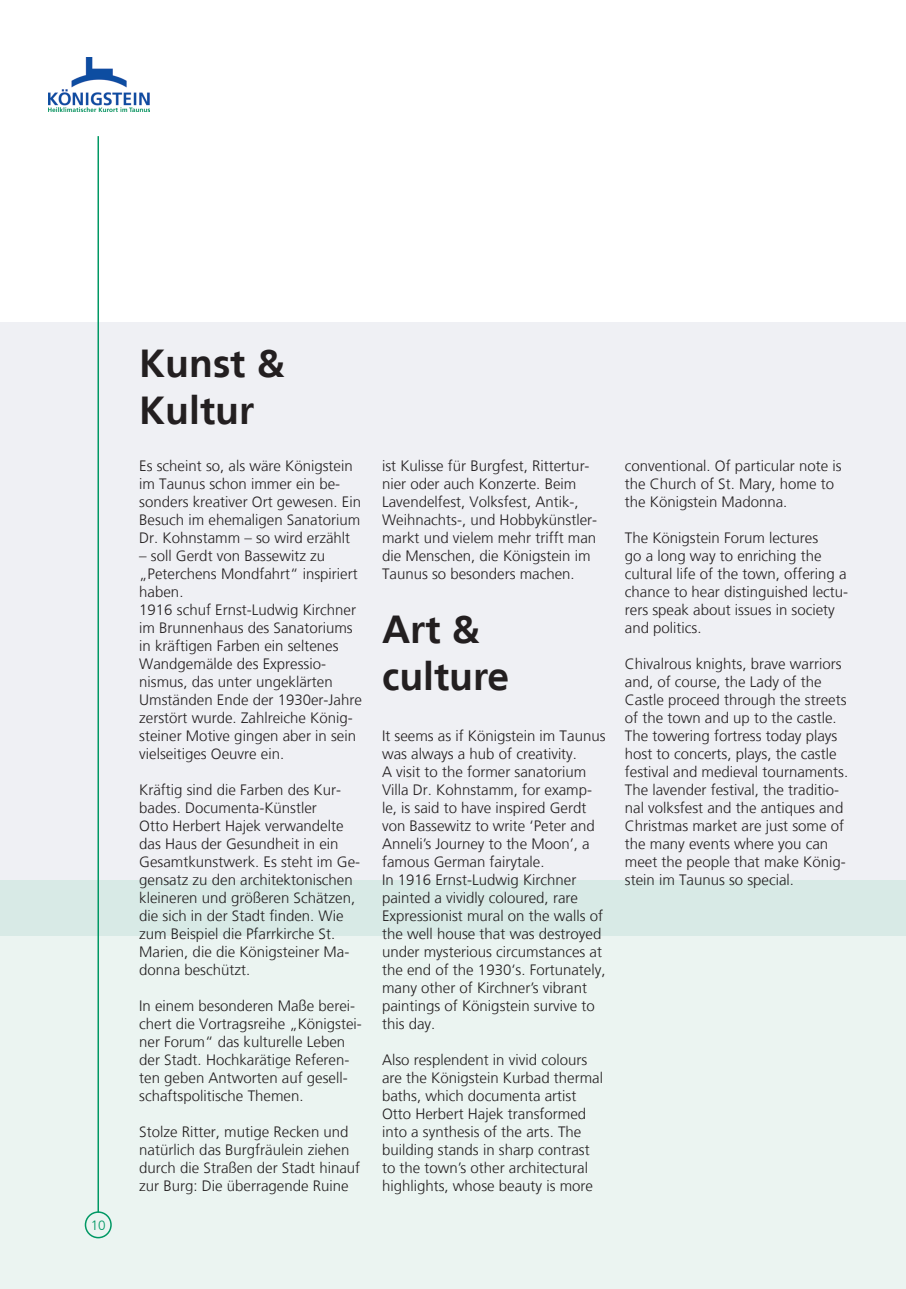
<style>
.page{position:relative;width:906px;height:1289px;background:#fff}
.page>*{position:absolute;margin:0;border:0;box-sizing:border-box;transform-origin:0 0}
.t1{font:700 39px/46.8px "Frutiger LT";color:#231f20}
.t2{font:300 15px/18px "Frutiger LT";color:#231f20}
.t3{font:300 13.5px "Frutiger LT";color:#009864}
</style>
<div class="page">
<div style="left:0;top:935px;width:906px;height:353px;background:#ebf4f1"></div>
<div style="left:0;top:879px;width:906px;height:56px;background:#d8eae6"></div>
<div style="left:0;top:322px;width:906px;height:557px;background:#eff0f4"></div>
<hr style="left:97px;top:136px;width:2px;height:1076px;background:#009864">
<div style="left:85px;top:1211px;width:27px;height:27px;border:2px solid #009864;border-radius:50%"></div>
<img style="left:48px;top:57px;width:102px;height:55px">
<p class="t3" style="left:91px;top:1217px;width:17px">10</p>
<h1 class="t1" style="left:139px;top:340px;width:147px">Kunst &amp;<br>Kultur</h1>
<p class="t2" style="left:139px;top:457px;width:223px">Es scheint so, als wäre Königstein im Taunus schon immer ein be&shy;sonders kreativer Ort gewesen. Ein<br>Besuch im ehemaligen Sanatorium<br>Dr. Kohnstamm – so wird erzählt</p>
<p class="t2" style="left:139px;top:547px;width:224px">– soll Gerdt von Bassewitz zu „Peterchens Mondfahrt“ inspiriert haben.<br>1916 schuf Ernst-Ludwig Kirchner im Brunnenhaus des Sanatoriums in kräftigen Farben ein seltenes<br>Wandgemälde des Expressio&shy;nismus, das unter ungeklärten<br>Umständen Ende der 1930er-Jahre zerstört wurde. Zahlreiche König&shy;steiner Motive gingen aber in sein vielseitiges Oeuvre ein.</p>
<p class="t2" style="left:139px;top:781px;width:222px">Kräftig sind die Farben des Kur&shy;bades. Documenta-Künstler<br>Otto Herbert Hajek verwandelte das Haus der Gesundheit in ein<br>Gesamtkunstwerk. Es steht im Ge&shy;gensatz zu den architektonischen kleineren und größeren Schätzen, die sich in der Stadt finden. Wie zum Beispiel die Pfarrkirche St.<br>Marien, die die Königsteiner Ma&shy;donna beschützt.</p>
<p class="t2" style="left:139px;top:997px;width:224px">In einem besonderen Maße berei&shy;chert die Vortragsreihe „Königstei&shy;ner Forum“ das kulturelle Leben der Stadt. Hochkarätige Referen&shy;ten geben Antworten auf gesell&shy;schaftspolitische Themen.</p>
<p class="t2" style="left:139px;top:1123px;width:222px">Stolze Ritter, mutige Recken und natürlich das Burgfräulein ziehen durch die Straßen der Stadt hinauf zur Burg: Die überragende Ruine</p>
<p class="t2" style="left:382px;top:457px;width:217px">ist Kulisse für Burgfest, Rittertur&shy;nier oder auch Konzerte. Beim<br>Lavendelfest, Volksfest, Antik-,<br>Weihnachts-, und Hobbykünstler&shy;markt und vielem mehr trifft man die Menschen, die Königstein im<br>Taunus so besonders machen.</p>
<h1 class="t1" style="left:382px;top:606px;width:129px">Art &amp; culture</h1>
<p class="t2" style="left:382px;top:727px;width:225px">It seems as if Königstein im Taunus was always a hub of creativity.<br>A visit to the former sanatorium<br>Villa Dr. Kohnstamm, for examp&shy;le, is said to have inspired Gerdt von Bassewitz to write ‘Peter and<br>Anneli’s Journey to the Moon’, a famous German fairytale.<br>In 1916 Ernst-Ludwig Kirchner painted a vividly coloured, rare<br>Expressionist mural on the walls of the well house that was destroyed under mysterious circumstances at the end of the 1930‘s. Fortunately, many other of Kirchner’s vibrant paintings of Königstein survive to this day.</p>
<p class="t2" style="left:382px;top:1051px;width:222px">Also resplendent in vivid colours are the Königstein Kurbad thermal baths, which documenta artist Otto Herbert Hajek transformed into a synthesis of the arts. The building stands in sharp contrast to the town’s other architectural highlights, whose beauty is more</p>
<p class="t2" style="left:625px;top:457px;width:218px">conventional. Of particular note is the Church of St. Mary, home to the Königstein Madonna.</p>
<p class="t2" style="left:625px;top:529px;width:225px">The Königstein Forum lectures<br>go a long way to enriching the cultural life of the town, offering a chance to hear distinguished lectu&shy;rers speak about issues in society and politics.</p>
<p class="t2" style="left:625px;top:655px;width:225px">Chivalrous knights, brave warriors and, of course, the Lady of the Castle proceed through the streets of the town and up to the castle.<br>The towering fortress today plays host to concerts, plays, the castle festival and medieval tournaments.<br>The lavender festival, the traditio&shy;nal volksfest and the antiques and Christmas market are just some of the many events where you can meet the people that make König&shy;stein im Taunus so special.</p>
</div>
